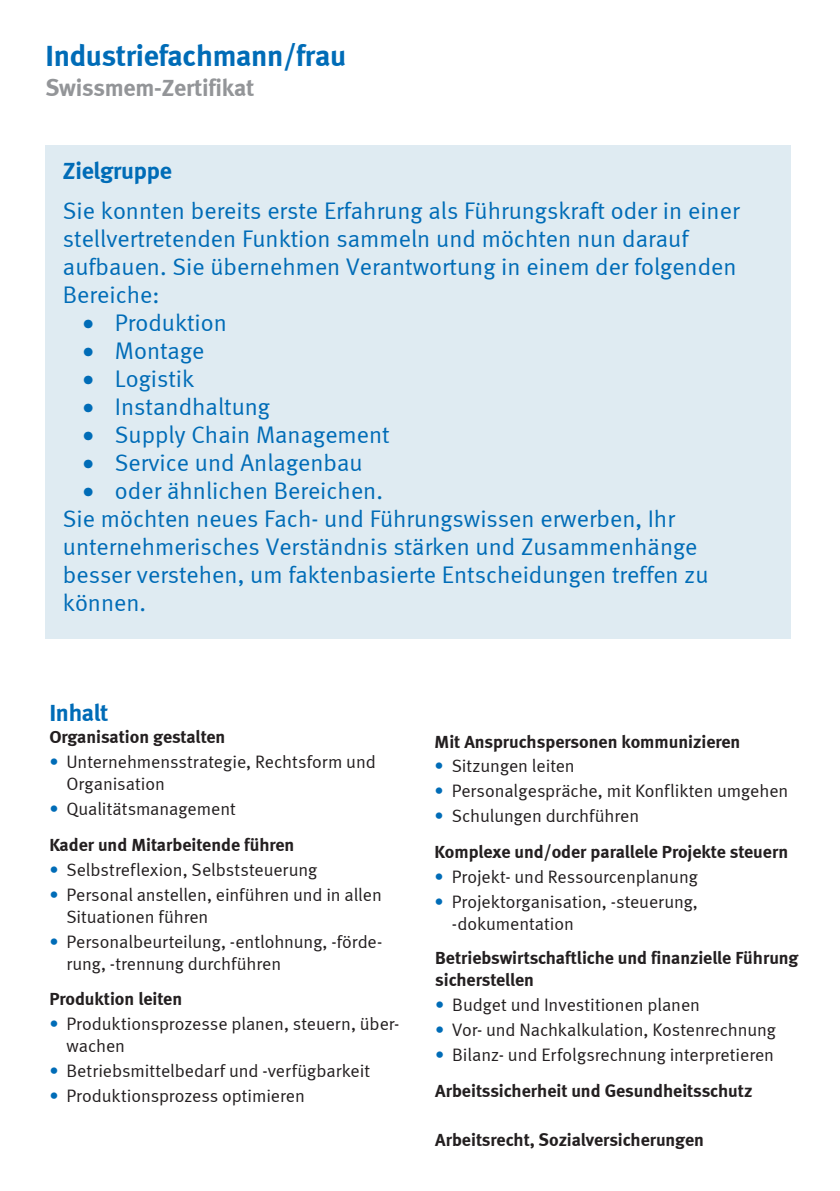
<style>
.page{position:relative;width:840px;height:1191px;background:#fff}
.page>*{position:absolute;margin:0;border:0;box-sizing:border-box;transform-origin:0 0}
.t1{font:30px "Meta Bold LF";letter-spacing:-.01em;color:#006cb7}
.t2{font:24px/28px "Meta Normal LF";color:#006cb7}
.t3{font:24px "Meta Bold LF";letter-spacing:-.01em;color:#939598}
.t4{font:24px "Meta Bold LF";letter-spacing:-.01em;color:#006cb7}
.t5{font:18px/22px "Meta Normal LF";letter-spacing:-.005em;color:#231f20}
.t6{font:18px/22px "Meta Bold LF";color:#231f20}
.s1{color:#006cb7}
</style>
<div class="page">
<div style="left:45px;top:145px;width:745px;height:494px;background:#dfebf2"></div>
<h1 class="t1" style="left:45px;top:38px;width:302px">Industriefachmann/frau</h1>
<h2 class="t3" style="left:45px;top:74px;width:210px">Swissmem-Zertifikat</h2>
<h2 class="t4" style="left:63px;top:157px;width:111px">Zielgruppe</h2>
<h2 class="t2" style="left:63px;top:196px;width:677px">Sie konnten bereits erste Erfahrung als Führungskraft oder in einer stellvertretenden Funktion sammeln und möchten nun darauf aufbauen. Sie übernehmen Verantwortung in einem der folgenden Bereiche:</h2>
<h2 class="t2" style="left:83px;top:308px;width:145px">• Produktion</h2>
<h2 class="t2" style="left:83px;top:336px;width:123px">• Montage</h2>
<h2 class="t2" style="left:83px;top:364px;width:113px">• Logistik</h2>
<h2 class="t2" style="left:83px;top:392px;width:188px">• Instandhaltung</h2>
<h2 class="t2" style="left:83px;top:420px;width:308px">• Supply Chain Management</h2>
<h2 class="t2" style="left:83px;top:448px;width:281px">• Service und Anlagenbau</h2>
<h2 class="t2" style="left:63px;top:476px;width:646px;text-indent:20px">• oder ähnlichen Bereichen.<br>Sie möchten neues Fach- und Führungswissen erwerben, Ihr unternehmerisches Verständnis stärken und Zusammenhänge besser verstehen, um faktenbasierte Entscheidungen treffen zu können.</h2>
<h2 class="t4" style="left:49px;top:699px;width:61px">Inhalt</h2>
<p class="t6" style="left:49px;top:726px;width:177px">Organisation gestalten</p>
<p class="t5" style="left:66px;top:751px;width:311px;text-indent:-17px"><span class="s1">•</span> Unternehmensstrategie, Rechtsform und<br>Organisation</p>
<p class="t5" style="left:49px;top:797px;width:188px"><span class="s1">•</span> Qualitätsmanagement</p>
<p class="t6" style="left:49px;top:833px;width:246px">Kader und Mitarbeitende führen</p>
<p class="t5" style="left:49px;top:858px;width:269px"><span class="s1">•</span> Selbstreflexion, Selbststeuerung</p>
<p class="t5" style="left:66px;top:883px;width:317px;text-indent:-17px"><span class="s1">•</span> Personal anstellen, einführen und in allen<br>Situationen führen</p>
<p class="t5" style="left:66px;top:930px;width:317px;text-indent:-17px"><span class="s1">•</span> Personalbeurteilung, -entlohnung, -förde&shy;rung, -trennung durchführen</p>
<p class="t6" style="left:49px;top:988px;width:134px">Produktion leiten</p>
<p class="t5" style="left:66px;top:1012px;width:334px;text-indent:-17px"><span class="s1">•</span> Produktionsprozesse planen, steuern, über&shy;wachen</p>
<p class="t5" style="left:49px;top:1059px;width:322px"><span class="s1">•</span> Betriebsmittelbedarf und -verfügbarkeit</p>
<p class="t5" style="left:49px;top:1084px;width:257px"><span class="s1">•</span> Produktionsprozess optimieren</p>
<p class="t6" style="left:434px;top:730px;width:307px">Mit Anspruchspersonen kommunizieren</p>
<p class="t5" style="left:434px;top:755px;width:142px"><span class="s1">•</span> Sitzungen leiten</p>
<p class="t5" style="left:434px;top:779px;width:355px"><span class="s1">•</span> Personalgespräche, mit Konflikten umgehen</p>
<p class="t5" style="left:434px;top:804px;width:206px"><span class="s1">•</span> Schulungen durchführen</p>
<p class="t6" style="left:434px;top:840px;width:355px">Komplexe und/oder parallele Projekte steuern</p>
<p class="t5" style="left:434px;top:865px;width:264px"><span class="s1">•</span> Projekt- und Ressourcenplanung</p>
<p class="t5" style="left:451px;top:890px;width:248px;text-indent:-17px"><span class="s1">•</span> Projektorganisation, -steuerung, -dokumentation</p>
<p class="t6" style="left:435px;top:947px;width:364px">Betriebswirtschaftliche und finanzielle Führung sicherstellen</p>
<p class="t5" style="left:435px;top:993px;width:266px"><span class="s1">•</span> Budget und Investitionen planen</p>
<p class="t5" style="left:435px;top:1018px;width:342px"><span class="s1">•</span> Vor- und Nachkalkulation, Kostenrechnung</p>
<p class="t5" style="left:435px;top:1043px;width:340px"><span class="s1">•</span> Bilanz- und Erfolgsrechnung interpretieren</p>
<p class="t6" style="left:435px;top:1079px;width:318px">Arbeitssicherheit und Gesundheitsschutz</p>
<p class="t6" style="left:435px;top:1129px;width:270px">Arbeitsrecht, Sozialversicherungen</p>
</div>
